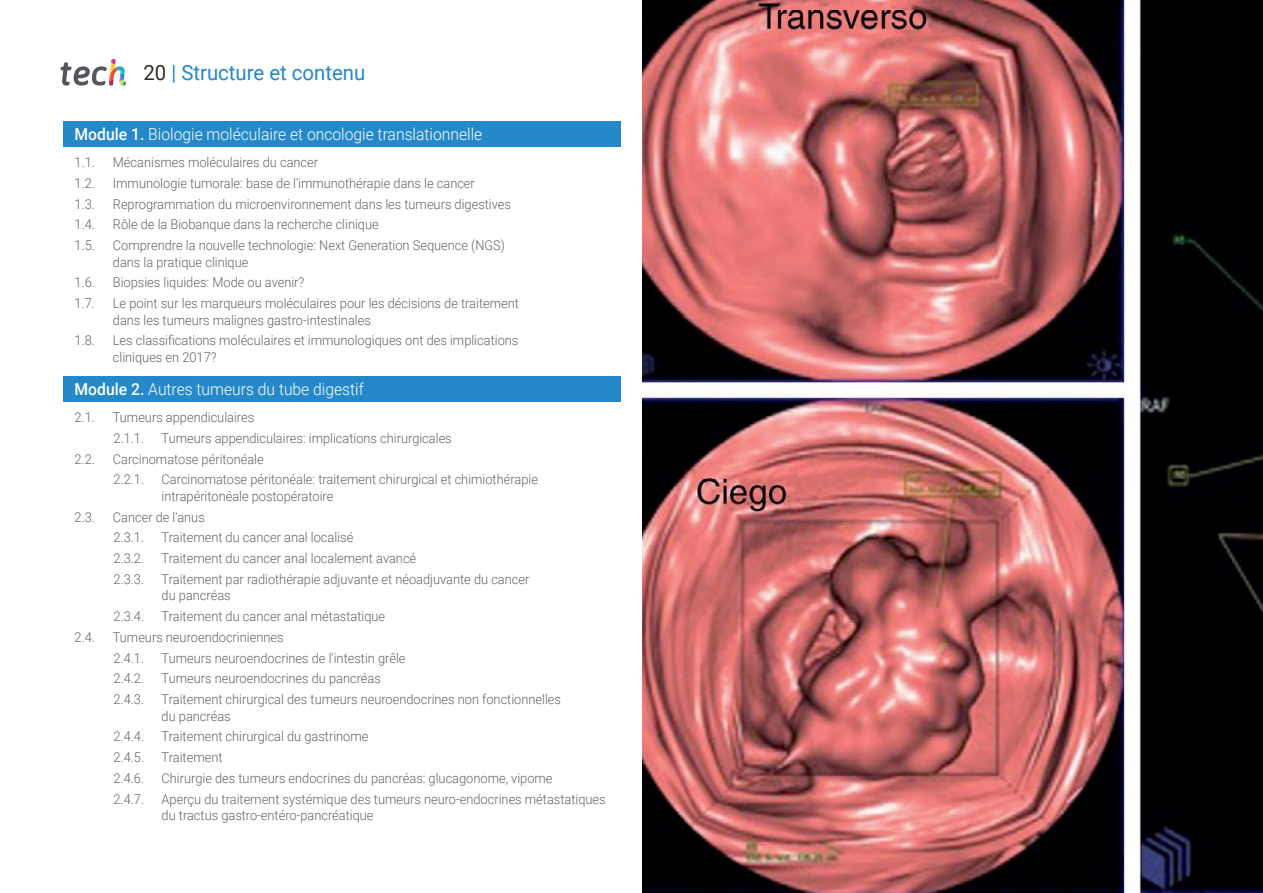
<style>
.page{position:relative;width:1263px;height:893px;background:#fff}
.page>*{position:absolute;margin:0;border:0;box-sizing:border-box;transform-origin:0 0}
.t1{font:21px "Roboto";color:#2488c9}
.t2{font:300 16.5px "Roboto";color:#fff;scale:.95 1}
.t3{font:300 13.5px/16.5px "Roboto";color:#61646a;scale:.95 1}
.s1{color:#312e20}
.s2{font-weight:500}
</style>
<div class="page">
<div style="left:64px;top:121px;width:557px;height:25px;background:#2488c9"></div>
<div style="left:64px;top:376px;width:557px;height:25px;background:#2488c9"></div>
<img style="left:642px;top:0;width:621px;height:893px">
<svg style="left:61px;top:59px;width:65px;height:27px"></svg>
<h1 class="t1" style="left:144px;top:57px;width:223px"><span class="s1">20</span> | Structure et contenu</h1>
<p class="t2" style="left:75px;top:123px;width:431px"><span class="s2">Module 1.</span> Biologie moléculaire et oncologie translationnelle</p>
<p class="t3" style="left:75px;top:154px;width:23px">1.1.</p>
<p class="t3" style="left:113px;top:154px;width:218px">Mécanismes moléculaires du cancer</p>
<p class="t3" style="left:75px;top:174px;width:23px">1.2.</p>
<p class="t3" style="left:113px;top:174px;width:383px">Immunologie tumorale: base de l'immunothérapie dans le cancer</p>
<p class="t3" style="left:75px;top:195px;width:23px">1.3.</p>
<p class="t3" style="left:113px;top:195px;width:421px">Reprogrammation du microenvironnement dans les tumeurs digestives</p>
<p class="t3" style="left:75px;top:216px;width:23px">1.4.</p>
<p class="t3" style="left:113px;top:216px;width:281px">Rôle de la Biobanque dans la recherche clinique</p>
<p class="t3" style="left:75px;top:237px;width:23px">1.5.</p>
<p class="t3" style="left:113px;top:237px;width:414px">Comprendre la nouvelle technologie: Next Generation Sequence (NGS) dans la pratique clinique</p>
<p class="t3" style="left:75px;top:274px;width:23px">1.6.</p>
<p class="t3" style="left:113px;top:274px;width:203px">Biopsies liquides: Mode ou avenir?</p>
<p class="t3" style="left:75px;top:295px;width:23px">1.7.</p>
<p class="t3" style="left:113px;top:295px;width:429px">Le point sur les marqueurs moléculaires pour les décisions de traitement dans les tumeurs malignes gastro-intestinales</p>
<p class="t3" style="left:75px;top:332px;width:23px">1.8.</p>
<p class="t3" style="left:113px;top:332px;width:428px">Les classifications moléculaires et immunologiques ont des implications cliniques en 2017?</p>
<p class="t2" style="left:75px;top:378px;width:306px"><span class="s2">Module 2.</span> Autres tumeurs du tube digestif</p>
<p class="t3" style="left:75px;top:409px;width:23px">2.1.</p>
<p class="t3" style="left:113px;top:406px;width:150px;line-height:20.7px">Tumeurs appendiculaires<br>2.1.1.</p>
<p class="t3" style="left:162px;top:429px;width:307px">Tumeurs appendiculaires: implications chirurgicales</p>
<p class="t3" style="left:75px;top:450px;width:23px">2.2.</p>
<p class="t3" style="left:113px;top:448px;width:160px;line-height:20.7px">Carcinomatose péritonéale<br>2.2.1.</p>
<p class="t3" style="left:162px;top:471px;width:398px">Carcinomatose péritonéale: traitement chirurgical et chimiothérapie intrapéritonéale postopératoire</p>
<p class="t3" style="left:75px;top:508px;width:23px">2.3.</p>
<p class="t3" style="left:113px;top:506px;width:98px;line-height:20.7px">Cancer de l'anus<br>2.3.1.</p>
<p class="t3" style="left:162px;top:529px;width:203px">Traitement du cancer anal localisé</p>
<p class="t3" style="left:114px;top:550px;width:34px">2.3.2.</p>
<p class="t3" style="left:162px;top:550px;width:269px">Traitement du cancer anal localement avancé</p>
<p class="t3" style="left:114px;top:570px;width:34px">2.3.3.</p>
<p class="t3" style="left:162px;top:570px;width:389px">Traitement par radiothérapie adjuvante et néoadjuvante du cancer du pancréas</p>
<p class="t3" style="left:114px;top:608px;width:34px">2.3.4.</p>
<p class="t3" style="left:162px;top:608px;width:237px">Traitement du cancer anal métastatique</p>
<p class="t3" style="left:75px;top:628px;width:23px">2.4.</p>
<p class="t3" style="left:113px;top:626px;width:181px;line-height:20.7px">Tumeurs neuroendocriniennes<br>2.4.1.</p>
<p class="t3" style="left:162px;top:649px;width:258px">Tumeurs neuroendocrines de l'intestin grêle</p>
<p class="t3" style="left:114px;top:670px;width:34px">2.4.2.</p>
<p class="t3" style="left:162px;top:670px;width:232px">Tumeurs neuroendocrines du pancréas</p>
<p class="t3" style="left:114px;top:691px;width:34px">2.4.3.</p>
<p class="t3" style="left:162px;top:691px;width:422px">Traitement chirurgical des tumeurs neuroendocrines non fonctionnelles du pancréas</p>
<p class="t3" style="left:114px;top:728px;width:34px">2.4.4.</p>
<p class="t3" style="left:162px;top:728px;width:219px">Traitement chirurgical du gastrinome</p>
<p class="t3" style="left:114px;top:749px;width:34px">2.4.5.</p>
<p class="t3" style="left:162px;top:749px;width:66px">Traitement</p>
<p class="t3" style="left:114px;top:769px;width:34px">2.4.6.</p>
<p class="t3" style="left:162px;top:769px;width:413px">Chirurgie des tumeurs endocrines du pancréas: glucagonome, vipome</p>
<p class="t3" style="left:114px;top:790px;width:34px">2.4.7.</p>
<p class="t3" style="left:162px;top:790px;width:469px">Aperçu du traitement systémique des tumeurs neuro-endocrines métastatiques du tractus gastro-entéro-pancréatique</p>
</div>
